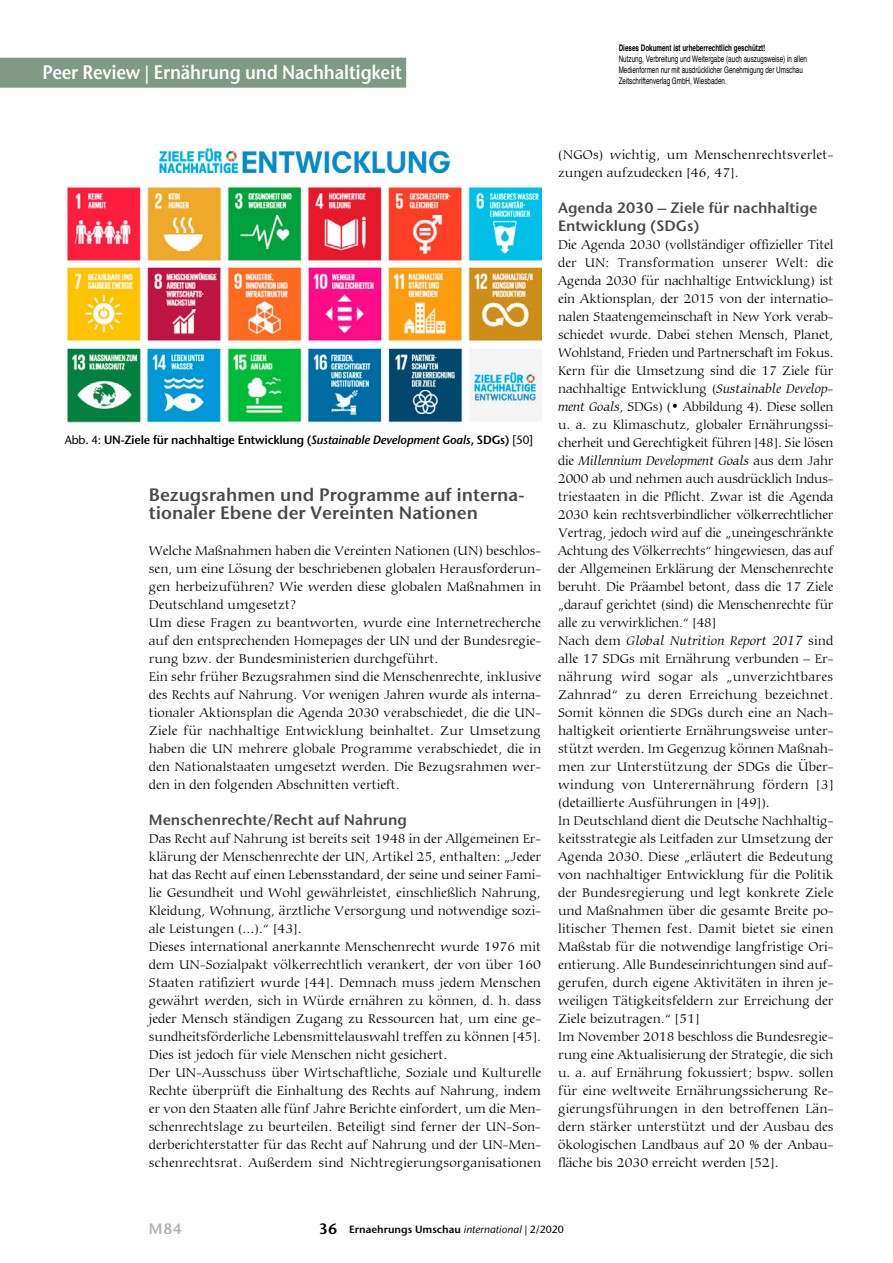
<style>
.page{position:relative;width:893px;height:1263px;background:#fff}
.page>*{position:absolute;margin:0;border:0;box-sizing:border-box;transform-origin:0 0}
.t1{font:600 19.5px "Stone Sans ITC Pro";letter-spacing:-.01em;color:#fff;scale:.9 1}
.t2{font:600 18px/18px "Stone Sans ITC Pro";color:#494948}
.t3{font:600 15px/18px "Stone Sans ITC Pro";color:#494948}
.t4{font:600 15px "Stone Sans ITC Pro";color:#b1b2b3}
.t5{font:300 13.5px/18px "Carmina BT";color:#000}
.t6{font:600 12px "Stone Sans ITC Pro";letter-spacing:-.015em;color:#000}
.t7{font:600 10.5px "Stone Sans ITC Pro";color:#000}
.t8{font:9px/10.8px "Helvetica";color:#000;scale:.7 1}
.t9{font:700 9px "Helvetica";color:#000;scale:.7 1}
.s1{font-family:"Stone Sans ITC Std";font-weight:500}
.s2{font-style:italic}
.s3{font-size:15px}
.s4{font-family:"Stone Sans ITC Std";font-weight:500;font-style:italic}
</style>
<div class="page">
<div style="left:0;top:58px;width:406px;height:30px;background:#819a86"></div>
<img style="left:67px;top:148px;width:474px;height:275px">
<h1 class="t1" style="left:43px;top:60px;width:401px">Peer Review | Ernährung und Nachhaltigkeit</h1>
<p class="t9" style="left:619px;top:41px;width:211px">Dieses Dokument ist urheberrechtlich geschützt!</p>
<p class="t8" style="left:619px;top:54px;width:271px">Nutzung, Verbreitung und Weitergabe (auch auszugsweise) in allen<br>Medienformen nur mit ausdrücklicher Genehmigung der Umschau<br>Zeitschriftenverlag GmbH, Wiesbaden.</p>
<p class="t6" style="left:65px;top:432px;width:470px"><span class="s1">Abb. 4:</span> UN-Ziele für nachhaltige Entwicklung (<span class="s2">Sustainable Development Goals</span>, SDGs) <span class="s1">[50]</span></p>
<h2 class="t2" style="left:149px;top:486px;width:376px">Bezugsrahmen und Programme auf interna&shy;tionaler Ebene der Vereinten Nationen</h2>
<p class="t5" style="left:149px;top:542px;width:394px">Welche Maßnahmen haben die Vereinten Nationen (UN) beschlos&shy;sen, um eine Lösung der beschriebenen globalen Herausforderun&shy;gen herbeizuführen? Wie werden diese globalen Maßnahmen in Deutschland umgesetzt?<br>Um diese Fragen zu beantworten, wurde eine Internetrecherche auf den entsprechenden Homepages der UN und der Bundesregie&shy;rung bzw. der Bundesministerien durchgeführt.<br>Ein sehr früher Bezugsrahmen sind die Menschenrechte, inklusive des Rechts auf Nahrung. Vor wenigen Jahren wurde als interna&shy;tionaler Aktionsplan die Agenda 2030 verabschiedet, die die UN-Ziele für nachhaltige Entwicklung beinhaltet. Zur Umsetzung haben die UN mehrere globale Programme verabschiedet, die in den Nationalstaaten umgesetzt werden. Die Bezugsrahmen wer&shy;den in den folgenden Abschnitten vertieft.</p>
<p class="t3" style="left:149px;top:811px;width:260px">Menschenrechte/Recht auf Nahrung</p>
<p class="t5" style="left:149px;top:830px;width:394px">Das Recht auf Nahrung ist bereits seit 1948 in der Allgemeinen Er&shy;klärung der Menschenrechte der UN, Artikel 25, enthalten: „Jeder hat das Recht auf einen Lebensstandard, der seine und seiner Fami&shy;lie Gesundheit und Wohl gewährleistet, einschließlich Nahrung, Kleidung, Wohnung, ärztliche Versorgung und notwendige sozi&shy;ale Leistungen (...).“ [43].<br>Dieses international anerkannte Menschenrecht wurde 1976 mit dem UN-Sozialpakt völkerrechtlich verankert, der von über 160<br>Staaten ratifiziert wurde [44]. Demnach muss jedem Menschen gewährt werden, sich in Würde ernähren zu können, d. h. dass jeder Mensch ständigen Zugang zu Ressourcen hat, um eine ge&shy;sundheitsförderliche Lebensmittelauswahl treffen zu können [45].<br>Dies ist jedoch für viele Menschen nicht gesichert.<br>Der UN-Ausschuss über Wirtschaftliche, Soziale und Kulturelle Rechte überprüft die Einhaltung des Rechts auf Nahrung, indem er von den Staaten alle fünf Jahre Berichte einfordert, um die Men&shy;schenrechtslage zu beurteilen. Beteiligt sind ferner der UN-Son&shy;derberichterstatter für das Recht auf Nahrung und der UN-Men&shy;schenrechtsrat. Außerdem sind Nichtregierungsorganisationen</p>
<p class="t5" style="left:558px;top:146px;width:277px">(NGOs) wichtig, um Menschenrechtsverlet&shy;zungen aufzudecken [46, 47].</p>
<p class="t3" style="left:558px;top:199px;width:261px">Agenda 2030 – Ziele für nachhaltige<br>Entwicklung (SDGs)</p>
<p class="t5" style="left:558px;top:236px;width:277px">Die Agenda 2030 (vollständiger offizieller Titel der UN: Transformation unserer Welt: die Agenda 2030 für nachhaltige Entwicklung) ist ein Aktionsplan, der 2015 von der internatio&shy;nalen Staatengemeinschaft in New York verab&shy;schiedet wurde. Dabei stehen Mensch, Planet, Wohlstand, Frieden und Partnerschaft im Fokus.<br>Kern für die Umsetzung sind die 17 Ziele für nachhaltige Entwicklung (<span class="s2">Sustainable Develop&shy;ment Goals</span>, SDGs) (• Abbildung 4). Diese sollen u. a. zu Klimaschutz, globaler Ernährungssi&shy;cherheit und Gerechtigkeit führen [48]. Sie lösen die <span class="s2">Millennium Development Goals</span> aus dem Jahr 2000 ab und nehmen auch ausdrücklich Indus&shy;triestaaten in die Pflicht. Zwar ist die Agenda 2030 kein rechtsverbindlicher völkerrechtlicher Vertrag, jedoch wird auf die „uneingeschränkte Achtung des Völkerrechts“ hingewiesen, das auf der Allgemeinen Erklärung der Menschenrechte beruht. Die Präambel betont, dass die 17 Ziele „darauf gerichtet (sind) die Menschenrechte für alle zu verwirklichen.“ [48]<br>Nach dem <span class="s2">Global Nutrition Report 2017</span> sind alle 17 SDGs mit Ernährung verbunden – Er&shy;nährung wird sogar als „unverzichtbares Zahnrad“ zu deren Erreichung bezeichnet.<br>Somit können die SDGs durch eine an Nach&shy;haltigkeit orientierte Ernährungsweise unter&shy;stützt werden. Im Gegenzug können Maßnah&shy;men zur Unterstützung der SDGs die Über&shy;windung von Unterernährung fördern [3] (detaillierte Ausführungen in [49]).<br>In Deutschland dient die Deutsche Nachhaltig&shy;keitsstrategie als Leitfaden zur Umsetzung der Agenda 2030. Diese „erläutert die Bedeutung von nachhaltiger Entwicklung für die Politik der Bundesregierung und legt konkrete Ziele und Maßnahmen über die gesamte Breite po&shy;litischer Themen fest. Damit bietet sie einen Maßstab für die notwendige langfristige Ori&shy;entierung. Alle Bundeseinrichtungen sind auf&shy;gerufen, durch eigene Aktivitäten in ihren je&shy;weiligen Tätigkeitsfeldern zur Erreichung der Ziele beizutragen.“ [51]<br>Im November 2018 beschloss die Bundesregie&shy;rung eine Aktualisierung der Strategie, die sich u. a. auf Ernährung fokussiert; bspw. sollen für eine weltweite Ernährungssicherung Re&shy;gierungsführungen in den betroffenen Län&shy;dern stärker unterstützt und der Ausbau des ökologischen Landbaus auf 20 % der Anbau&shy;fläche bis 2030 erreicht werden [52].</p>
<p class="t4" style="left:149px;top:1219px;width:35px">M84</p>
<p class="t7" style="left:319px;top:1222px;width:247px"><span class="s3">36</span> Ernaehrungs Umschau <span class="s4">international</span> <span class="s1">| 2/2020</span></p>
</div>
